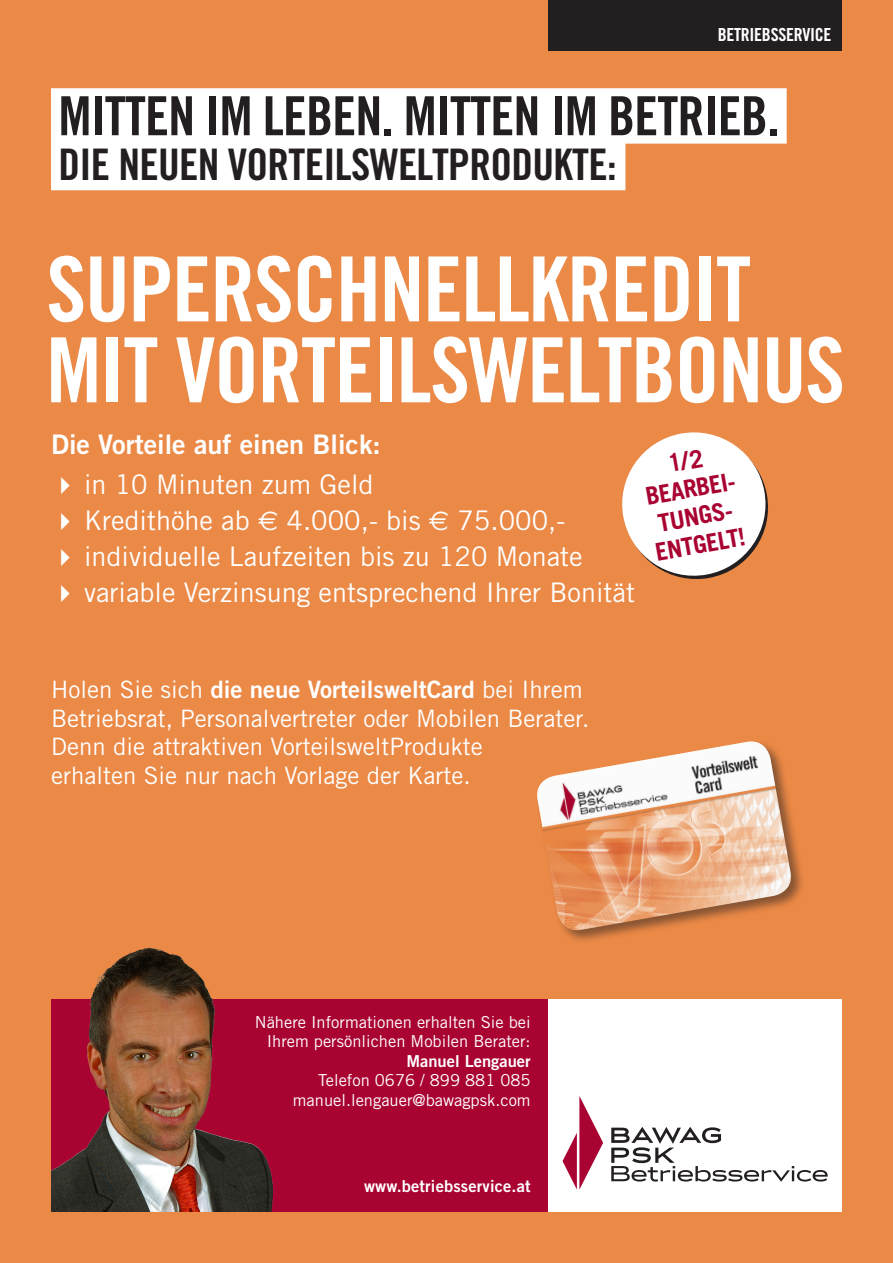
<style>
.page{position:relative;width:893px;height:1263px;background:#eb8946}
.page>*{position:absolute;margin:0;border:0;box-sizing:border-box;transform-origin:0 0}
.t1{font:89.85px/80.8px "Trade Gothic Bold Cond Twenty";letter-spacing:-.015em;color:#fff}
.t2{font:54px "Trade Gothic Bold Cond Twenty";letter-spacing:-.015em;color:#231f20}
.t3{font:43.5px "Trade Gothic Bold Cond Twenty";letter-spacing:-.015em;color:#231f20}
.t4{font:27px "Trade Gothic";color:#fff}
.t5{font:27px "Trade Gothic Bold Two";color:#fff}
.t6{font:700 24.6px/28.3px "Trade Gothic";color:#a90332;text-align:center}
.t7{font:24px/28.5px "Trade Gothic";color:#fff}
.t8{font:24px "Trade Gothic Bold Two";color:#fff}
.t9{font:18px "Trade Gothic Bold Cond Twenty";letter-spacing:-.015em;color:#fff}
.t10{font:16.5px/19.5px "Trade Gothic";color:#fff;text-align:right}
.t11{font:16.5px "Trade Gothic Bold Two";letter-spacing:.01em;color:#fff}
.s1{font-family:"Euro Sans"}
.s2{font-family:"Trade Gothic"}
</style>
<div class="page">
<div style="left:548px;top:0;width:294px;height:51px;background:#231f20"></div>
<svg style="left:51px;top:999px;width:497px;height:213px;background:#9b1c36"></svg>
<div style="left:548px;top:999px;width:294px;height:213px;background:#fff"></div>
<svg style="left:611px;top:1127px;width:217px;height:55px"></svg>
<svg style="left:562px;top:1096px;width:41px;height:93px"></svg>
<div style="left:535px;top:740px;width:270px;height:204px;background:#231f20;opacity:.5"></div>
<img style="left:535px;top:741px;width:259px;height:192px">
<svg style="left:622px;top:432px;width:146px;height:147px"></svg>
<svg style="left:51px;top:88px;width:736px;height:102px;background:#fcf2ec"></svg>
<img style="left:98px;top:948px;width:54px;height:34px">
<p class="t9" style="left:718px;top:24px;width:115px">BETRIEBSSERVICE</p>
<h2 class="t2" style="left:58px;top:83px;width:722px">MITTEN IM LEBEN. MITTEN IM BETRIEB.</h2>
<h3 class="t3" style="left:58px;top:138px;width:560px">DIE NEUEN VORTEILSWELTPRODUKTE:</h3>
<h1 class="t1" style="left:46px;top:248px;width:800px">SUPERSCHNELLKREDIT<br>MIT VORTEILSWELTBONUS</h1>
<p class="t5" style="left:51px;top:428px;width:331px">Die Vorteile auf einen Blick:</p>
<p class="t4" style="left:51px;top:468px;width:324px">✔ in 10 Minuten zum Geld</p>
<p class="t4" style="left:51px;top:504px;width:516px">✔ Kredithöhe ab <span class="s1">E</span> 4.000,- bis <span class="s1">E</span> 75.000,-</p>
<p class="t4" style="left:51px;top:540px;width:533px">✔ individuelle Laufzeiten bis zu 120 Monate</p>
<p class="t4" style="left:51px;top:576px;width:585px">✔ variable Verzinsung entsprechend Ihrer Bonität</p>
<p class="t6" style="left:638px;top:454px;width:97px;rotate:-10deg">1/2<br>BEARBEI-<br>TUNGS-<br>ENTGELT!</p>
<p class="t8" style="left:51px;top:675px;width:533px"><span class="s2">Holen Sie sich</span> die neue VorteilsweltCard <span class="s2">bei Ihrem</span></p>
<p class="t7" style="left:51px;top:703px;width:540px">Betriebsrat, Personalvertreter oder Mobilen Berater.<br>Denn die attraktiven VorteilsweltProdukte<br>erhalten Sie nur nach Vorlage der Karte.</p>
<p class="t10" style="left:255px;top:1012px;width:277px">Nähere Informationen erhalten Sie bei<br>Ihrem persönlichen Mobilen Berater:</p>
<p class="t11" style="left:406px;top:1050px;width:126px">Manuel Lengauer</p>
<p class="t10" style="left:293px;top:1070px;width:239px">Telefon 0676 / 899 881 085 manuel.lengauer@bawagpsk.com</p>
<p class="t11" style="left:364px;top:1176px;width:168px">www.betriebsservice.at</p>
</div>
